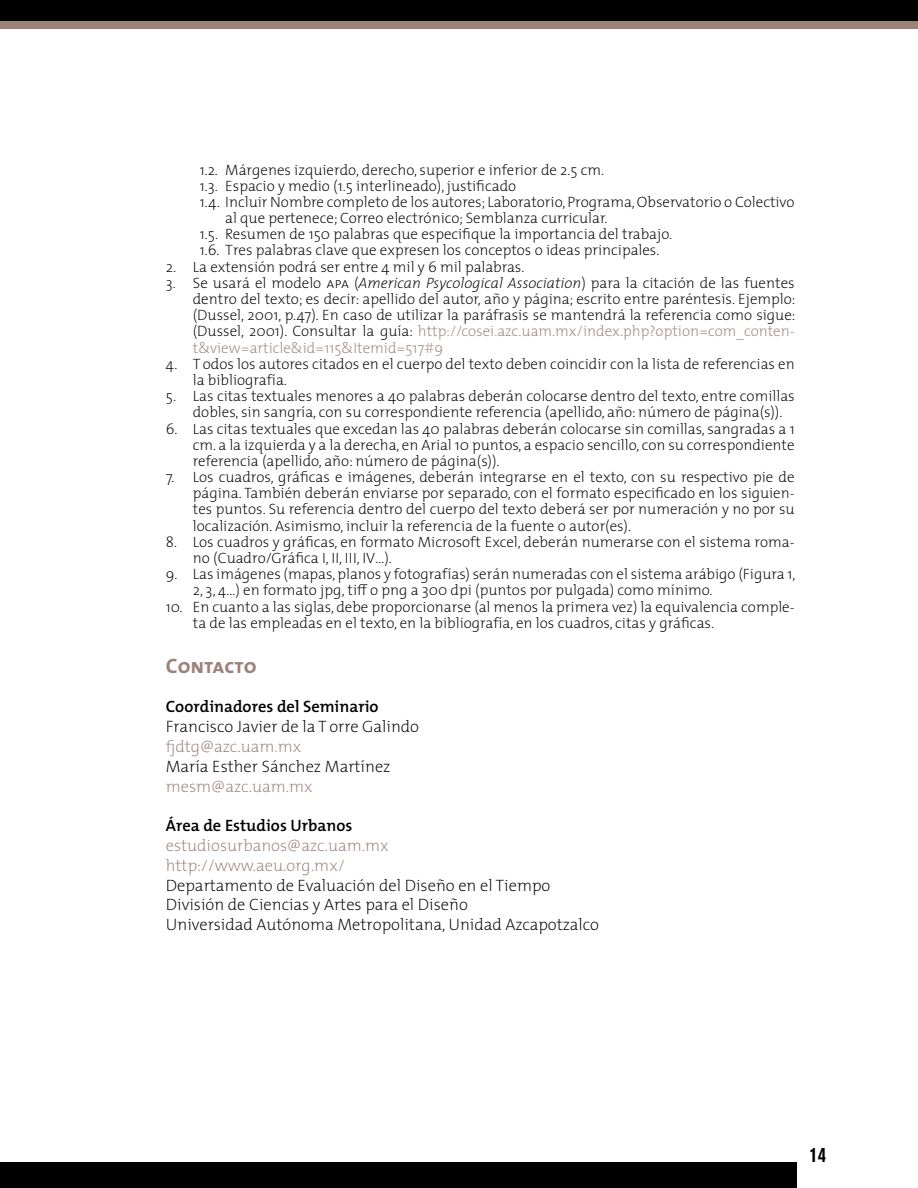
<style>
.page{position:relative;width:918px;height:1188px;background:#fff}
.page>*{position:absolute;margin:0;border:0;box-sizing:border-box;transform-origin:0 0}
.t1{font:21px "The Mix Bold Caps";color:#9c827a}
.t2{font:21px "Akzidenz Grotesk BQ Bd Cnd Alt";color:#000}
.t3{font:200 16.5px "The Mix";color:#000}
.t4{font:200 16.5px "The Mix";color:#9c827a}
.t5{font:600 16.5px "The Mix";color:#000}
.t6{font:200 15px/16.2px "The Mix";color:#000}
.s1{font-family:"The Mix Extra Light Caps";font-weight:400}
.s2{font-style:italic}
.s3{color:#9c827a}
</style>
<div class="page">
<div style="left:0;top:0;width:918px;height:21px;background:#000"></div>
<div style="left:0;top:21px;width:918px;height:8px;background:#9c827a"></div>
<div style="left:0;top:1162px;width:796px;height:26px;background:#000"></div>
<p class="t6" style="left:200px;top:161px;width:406px">1.2. Márgenes izquierdo, derecho, superior e inferior de 2.5 cm.</p>
<p class="t6" style="left:200px;top:177px;width:318px">1.3. Espacio y medio (1.5 interlineado), justificado</p>
<p class="t6" style="left:225px;top:193px;width:571px;text-indent:-26px">1.4. Incluir Nombre completo de los autores; Laboratorio, Programa, Observatorio o Colectivo al que pertenece; Correo electrónico; Semblanza curricular.</p>
<p class="t6" style="left:200px;top:226px;width:474px">1.5. Resumen de 150 palabras que especifique la importancia del trabajo.</p>
<p class="t6" style="left:200px;top:242px;width:461px">1.6. Tres palabras clave que expresen los conceptos o ideas principales.</p>
<p class="t6" style="left:166px;top:258px;width:360px">2. La extensión podrá ser entre 4 mil y 6 mil palabras.</p>
<p class="t6" style="left:193px;top:274px;width:604px;text-align:justify;text-indent:-27px">3. Se usará el modelo <span class="s1">apa</span> (<span class="s2">American Psycological Association</span>) para la citación de las fuentes dentro del texto; es decir: apellido del autor, año y página; escrito entre paréntesis. Ejemplo: (Dussel, 2001, p.47). En caso de utilizar la paráfrasis se mantendrá la referencia como sigue: (Dussel, 2001). Consultar la guía: <span class="s3">http://cosei.azc.uam.mx/index.php?option=com_conten&shy;t&amp;view=article&amp;id=115&amp;Itemid=517#9</span></p>
<p class="t6" style="left:193px;top:355px;width:603px;text-indent:-27px">4. T odos los autores citados en el cuerpo del texto deben coincidir con la lista de referencias en la bibliografía.</p>
<p class="t6" style="left:193px;top:387px;width:603px;text-indent:-27px">5. Las citas textuales menores a 40 palabras deberán colocarse dentro del texto, entre comillas dobles, sin sangría, con su correspondiente referencia (apellido, año: número de página(s)).</p>
<p class="t6" style="left:193px;top:420px;width:603px;text-align:justify;text-indent:-27px">6. Las citas textuales que excedan las 40 palabras deberán colocarse sin comillas, sangradas a 1 cm. a la izquierda y a la derecha, en Arial 10 puntos, a espacio sencillo, con su correspondiente referencia (apellido, año: número de página(s)).</p>
<p class="t6" style="left:193px;top:468px;width:603px;text-align:justify;text-indent:-27px">7. Los cuadros, gráficas e imágenes, deberán integrarse en el texto, con su respectivo pie de página. También deberán enviarse por separado, con el formato especificado en los siguien&shy;tes puntos. Su referencia dentro del cuerpo del texto deberá ser por numeración y no por su localización. Asimismo, incluir la referencia de la fuente o autor(es).</p>
<p class="t6" style="left:193px;top:533px;width:603px;text-indent:-27px">8. Los cuadros y gráficas, en formato Microsoft Excel, deberán numerarse con el sistema roma&shy;no (Cuadro/Gráfica I, II, III, IV…).</p>
<p class="t6" style="left:193px;top:566px;width:604px;text-indent:-27px">9. Las imágenes (mapas, planos y fotografías) serán numeradas con el sistema arábigo (Figura 1,<br>2, 3, 4…) en formato jpg, tiff o png a 300 dpi (puntos por pulgada) como mínimo.</p>
<p class="t6" style="left:193px;top:598px;width:603px;text-indent:-27px">10. En cuanto a las siglas, debe proporcionarse (al menos la primera vez) la equivalencia comple&shy;ta de las empleadas en el texto, en la bibliografía, en los cuadros, citas y gráficas.</p>
<p class="t1" style="left:166px;top:654px;width:92px">Contacto</p>
<p class="t5" style="left:166px;top:693px;width:214px">Coordinadores del Seminario</p>
<p class="t3" style="left:166px;top:713px;width:255px">Francisco Javier de la T orre Galindo</p>
<p class="t4" style="left:166px;top:733px;width:137px">fjdtg@azc.uam.mx</p>
<p class="t3" style="left:166px;top:753px;width:226px">María Esther Sánchez Martínez</p>
<p class="t4" style="left:166px;top:772px;width:148px">mesm@azc.uam.mx</p>
<p class="t5" style="left:166px;top:812px;width:188px">Área de Estudios Urbanos</p>
<p class="t4" style="left:166px;top:832px;width:224px">estudiosurbanos@azc.uam.mx</p>
<p class="t4" style="left:166px;top:852px;width:181px">http://www.aeu.org.mx/</p>
<p class="t3" style="left:166px;top:871px;width:386px">Departamento de Evaluación del Diseño en el Tiempo</p>
<p class="t3" style="left:166px;top:891px;width:304px">División de Ciencias y Artes para el Diseño</p>
<p class="t3" style="left:166px;top:911px;width:435px">Universidad Autónoma Metropolitana, Unidad Azcapotzalco</p>
<h1 class="t2" style="left:810px;top:1142px;width:18px">14</h1>
</div>
